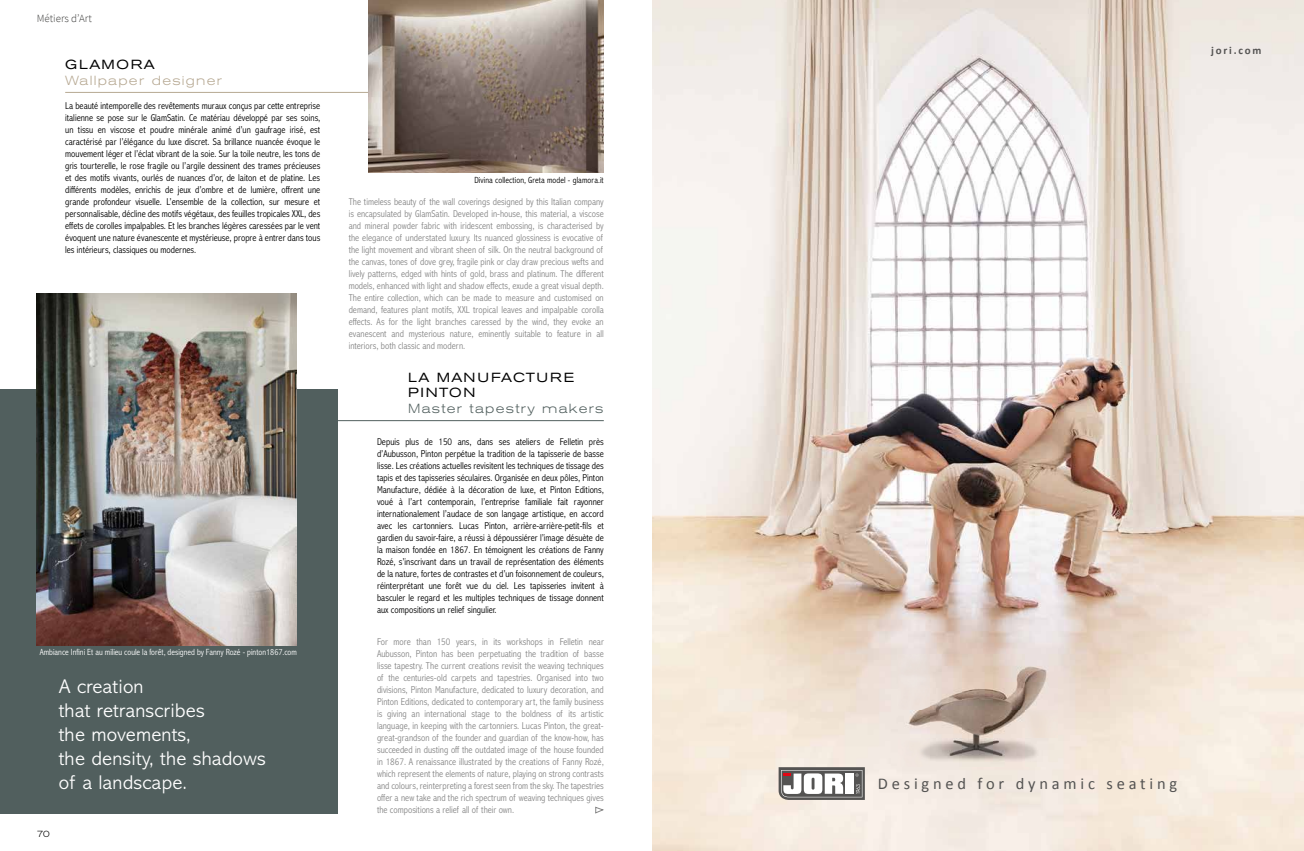
<style>
.page{position:relative;width:1304px;height:851px;background:#fff}
.page>*{position:absolute;margin:0;border:0;box-sizing:border-box;transform-origin:0 0}
.t1{font:300 20px/24px "Abadi MT Pro";letter-spacing:.01em;color:#fff}
.t2{font:16.5px "Calibri";letter-spacing:.23em;color:#545352}
.t3{font:expanded 13.1px/15.7px "Akzidenz Grotesk BE";letter-spacing:.12em;color:#000}
.t4{font:300 expanded 13.1px "Akzidenz Grotesk BE";letter-spacing:.1em;color:#515f5e}
.t5{font:300 expanded 13.1px "Akzidenz Grotesk BE";letter-spacing:.1em;color:#b7a993}
.t6{font:300 11px "Source Sans Pro";color:#3c3c3b}
.t7{font:700 11px "Calibri";letter-spacing:.165em;color:#545352}
.t8{font:300 condensed 10px/12px "Abadi MT Pro";color:#000;text-align:justify}
.t9{font:300 condensed 10px/12px "Abadi MT Pro";color:#878787;text-align:justify}
.t10{font:300 condensed 9px "Abadi MT Pro";color:#fff}
.t11{font:300 condensed 9px "Abadi MT Pro";letter-spacing:.01em;color:#000}
.t12{font:300 expanded 9px "Akzidenz Grotesk BE";color:#000}
</style>
<div class="page">
<hr style="left:65px;top:92px;width:306px;height:1px;background:#b7a993">
<hr style="left:315px;top:420px;width:289px;height:1px;background:#515f5e">
<div style="left:0;top:389px;width:337px;height:424px;background:#515f5e"></div>
<img style="left:37px;top:293px;width:260px;height:352px">
<img style="left:369px;top:0;width:235px;height:173px">
<svg style="left:595px;top:806px;width:9px;height:7px"></svg>
<img style="left:652px;top:0;width:652px;height:850px">
<img style="left:899px;top:654px;width:158px;height:112px">
<svg style="left:779px;top:767px;width:86px;height:32px"></svg>
<p class="t6" style="left:37px;top:12px;width:56px">Métiers d’Art</p>
<h3 class="t3" style="left:65px;top:57px;width:91px">GLAMORA</h3>
<h3 class="t5" style="left:65px;top:72px;width:158px">Wallpaper designer</h3>
<p class="t8" style="left:65px;top:100px;width:257px">La beauté intemporelle des revêtements muraux conçus par cette entreprise italienne se pose sur le GlamSatin. Ce matériau développé par ses soins, un tissu en viscose et poudre minérale animé d’un gaufrage irisé, est caractérisé par l’élégance du luxe discret. Sa brillance nuancée évoque le mouvement léger et l’éclat vibrant de la soie. Sur la toile neutre, les tons de gris tourterelle, le rose fragile ou l’argile dessinent des trames précieuses et des motifs vivants, ourlés de nuances d’or, de laiton et de platine. Les différents modèles, enrichis de jeux d’ombre et de lumière, offrent une grande profondeur visuelle. L’ensemble de la collection, sur mesure et personnalisable, décline des motifs végétaux, des feuilles tropicales XXL, des effets de corolles impalpables. Et les branches légères caressées par le vent évoquent une nature évanescente et mystérieuse, propre à entrer dans tous les intérieurs, classiques ou modernes.</p>
<p class="t10" style="left:40px;top:647px;width:259px">Ambiance Infini Et au milieu coule la forêt, designed by Fanny Rozé - pinton1867.com</p>
<h1 class="t1" style="left:59px;top:674px;width:209px">A creation<br>that retranscribes<br>the movements,<br>the density, the shadows of a landscape.</h1>
<p class="t12" style="left:37px;top:827px;width:14px">70</p>
<p class="t11" style="left:474px;top:175px;width:131px">Divina collection, Greta model - glamora.it</p>
<p class="t9" style="left:349px;top:196px;width:257px">The timeless beauty of the wall coverings designed by this Italian company is encapsulated by GlamSatin. Developed in-house, this material, a viscose and mineral powder fabric with iridescent embossing, is characterised by the elegance of understated luxury. Its nuanced glossiness is evocative of the light movement and vibrant sheen of silk. On the neutral background of the canvas, tones of dove grey, fragile pink or clay draw precious wefts and lively patterns, edged with hints of gold, brass and platinum. The different models, enhanced with light and shadow effects, exude a great visual depth.<br>The entire collection, which can be made to measure and customised on demand, features plant motifs, XXL tropical leaves and impalpable corolla effects. As for the light branches caressed by the wind, they evoke an evanescent and mysterious nature, eminently suitable to feature in all interiors, both classic and modern.</p>
<h3 class="t3" style="left:408px;top:369px;width:167px">LA MANUFACTURE<br>PINTON</h3>
<h3 class="t4" style="left:408px;top:400px;width:197px">Master tapestry makers</h3>
<p class="t8" style="left:377px;top:436px;width:228px">Depuis plus de 150 ans, dans ses ateliers de Felletin près d’Aubusson, Pinton perpétue la tradition de la tapisserie de basse lisse. Les créations actuelles revisitent les techniques de tissage des tapis et des tapisseries séculaires. Organisée en deux pôles, Pinton Manufacture, dédiée à la décoration de luxe, et Pinton Editions, voué à l’art contemporain, l’entreprise familiale fait rayonner internationalement l’audace de son langage artistique, en accord avec les cartonniers. Lucas Pinton, arrière-arrière-petit-fils et gardien du savoir-faire, a réussi à dépoussiérer l’image désuète de la maison fondée en 1867. En témoignent les créations de Fanny Rozé, s’inscrivant dans un travail de représentation des éléments de la nature, fortes de contrastes et d’un foisonnement de couleurs, réinterprétant une forêt vue du ciel. Les tapisseries invitent à basculer le regard et les multiples techniques de tissage donnent aux compositions un relief singulier.</p>
<p class="t9" style="left:377px;top:636px;width:228px">For more than 150 years, in its workshops in Felletin near Aubusson, Pinton has been perpetuating the tradition of basse lisse tapestry. The current creations revisit the weaving techniques of the centuries-old carpets and tapestries. Organised into two divisions, Pinton Manufacture, dedicated to luxury decoration, and Pinton Editions, dedicated to contemporary art, the family business is giving an international stage to the boldness of its artistic language, in keeping with the cartonniers. Lucas Pinton, the great&shy;great-grandson of the founder and guardian of the know-how, has succeeded in dusting off the outdated image of the house founded in 1867. A renaissance illustrated by the creations of Fanny Rozé, which represent the elements of nature, playing on strong contrasts and colours, reinterpreting a forest seen from the sky. The tapestries offer a new take and the rich spectrum of weaving techniques gives the compositions a relief all of their own.</p>
<p class="t7" style="left:1211px;top:43px;width:52px">jori.com</p>
<h2 class="t2" style="left:878px;top:773px;width:301px">Designed for dynamic seating</h2>
</div>
